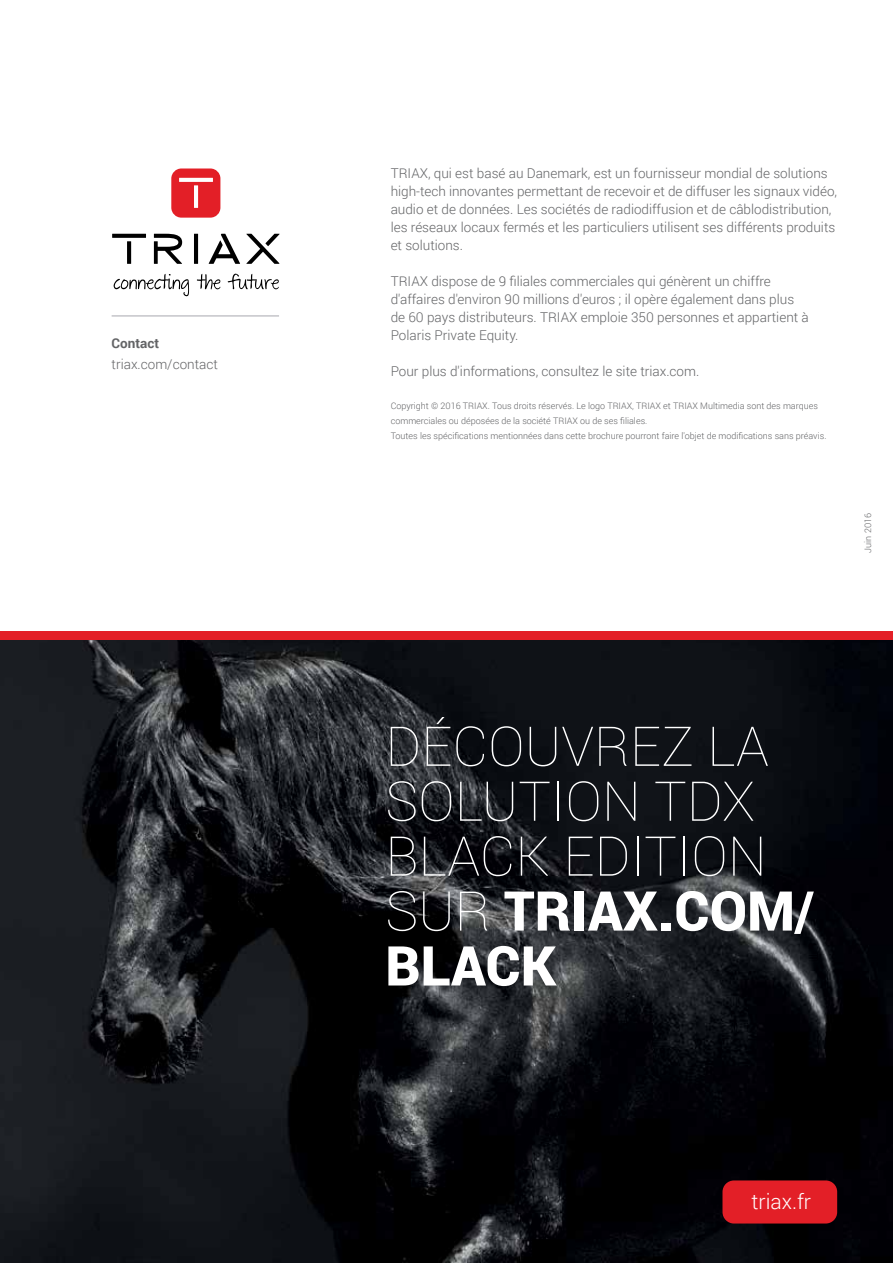
<style>
.page{position:relative;width:893px;height:1263px;background:#fff}
.page>*{position:absolute;margin:0;border:0;box-sizing:border-box;transform-origin:0 0}
.t1{font:100 54.9px/54.9px "Roboto";color:#fff}
.t2{font:300 21px "Roboto";color:#fff}
.t3{font:300 13.5px/18px "Roboto";color:#636466}
.t4{font:700 13.5px "Roboto";color:#636466}
.t5{font:300 9px/15px "Roboto";color:#636466}
.s1{font-weight:900}
</style>
<div class="page">
<img style="left:0;top:640px;width:893px;height:623px">
<hr style="left:194px;top:234px;width:4px;height:30px;background:#000">
<svg style="left:154px;top:234px;width:28px;height:30px"></svg>
<svg style="left:246px;top:234px;width:34px;height:30px"></svg>
<svg style="left:127px;top:241px;width:4px;height:23px"></svg>
<svg style="left:112px;top:234px;width:34px;height:4px"></svg>
<svg style="left:209px;top:234px;width:31px;height:30px"></svg>
<div style="left:171px;top:168px;width:49px;height:50px;background:#e31f27;border-radius:10px"></div>
<hr style="left:194px;top:185px;width:4px;height:23px;background:#fff">
<svg style="left:179px;top:178px;width:34px;height:4px"></svg>
<svg style="left:114px;top:274px;width:75px;height:22px"></svg>
<svg style="left:197px;top:274px;width:23px;height:15px"></svg>
<svg style="left:228px;top:274px;width:51px;height:15px"></svg>
<hr style="left:112px;top:316px;width:167px;height:1px;background:#a7a7af">
<div style="left:0;top:631px;width:893px;height:9px;background:#e31f27"></div>
<div style="left:722px;top:1180px;width:115px;height:43px;background:#e31f27;border-radius:11px"></div>
<p class="t4" style="left:112px;top:334px;width:49px">Contact</p>
<p class="t3" style="left:112px;top:355px;width:108px">triax.com/contact</p>
<p class="t3" style="left:391px;top:163px;width:448px">TRIAX, qui est basé au Danemark, est un fournisseur mondial de solutions high-tech innovantes permettant de recevoir et de diffuser les signaux vidéo, audio et de données. Les sociétés de radiodiffusion et de câblodistribution, les réseaux locaux fermés et les particuliers utilisent ses différents produits et solutions.</p>
<p class="t3" style="left:391px;top:271px;width:420px">TRIAX dispose de 9 filiales commerciales qui génèrent un chiffre d'affaires d'environ 90 millions d'euros ; il opère également dans plus de 60 pays distributeurs. TRIAX emploie 350 personnes et appartient à Polaris Private Equity.</p>
<p class="t3" style="left:391px;top:361px;width:310px">Pour plus d'informations, consultez le site triax.com.</p>
<p class="t5" style="left:391px;top:398px;width:437px">Copyright © 2016 TRIAX. Tous droits réservés. Le logo TRIAX, TRIAX et TRIAX Multimedia sont des marques commerciales ou déposées de la société TRIAX ou de ses filiales.<br>Toutes les spécifications mentionnées dans cette brochure pourront faire l'objet de modifications sans préavis.</p>
<p class="t5" style="left:860px;top:552px;width:41px;rotate:-90deg">Juin 2016</p>
<h1 class="t1" style="left:385px;top:717px;width:430px">DÉCOUVREZ LA<br>SOLUTION TDX<br>BLACK EDITION<br>SUR <span class="s1">TRIAX.COM/<br>BLACK</span></h1>
<h2 class="t2" style="left:752px;top:1187px;width:61px">triax.fr</h2>
</div>
